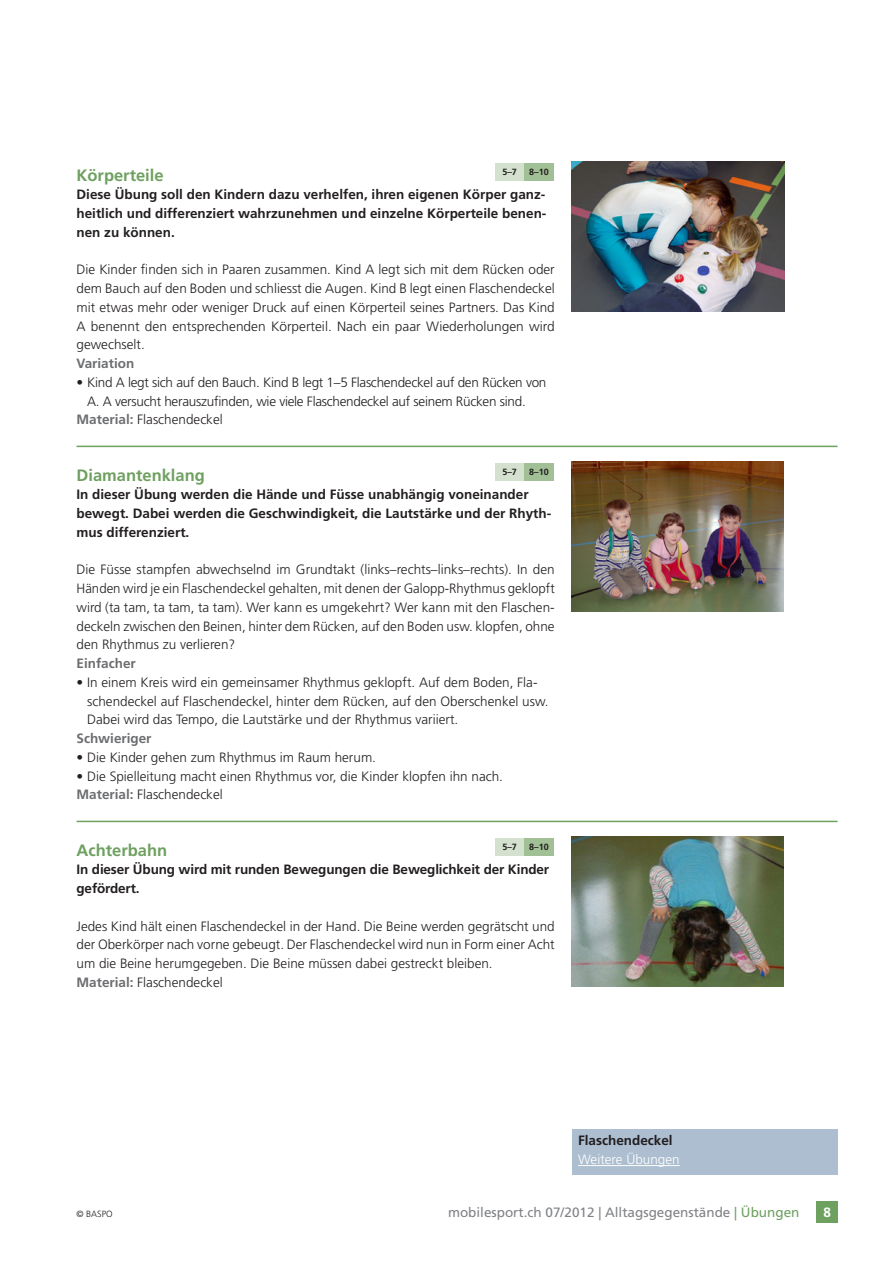
<style>
.page{position:relative;width:893px;height:1263px;background:#fff}
.page>*{position:absolute;margin:0;border:0;box-sizing:border-box;transform-origin:0 0}
._3_Titel_gruen{font:700 16.5px "Frutiger LT";color:#6ea060}
.Gundtext_d{font:300 13.5px/18.8px "Frutiger LT";color:#231f20;text-align:justify}
.Lead{font:700 13.5px/18.8px "Frutiger LT";color:#231f20}
.Grundtext_d_Aufzählu{font:300 13.5px/18.8px "Frutiger LT";color:#231f20}
.Grundtext_d_Aufzählu-2{font:300 13.5px/18.8px "Frutiger LT";letter-spacing:-.02em;color:#231f20}
.t1{font:13.5px "Frutiger LT";color:#808285}
._5_Grundtext_Linie{font:300 13.5px "Frutiger LT";color:#231f20}
.Gundtext_d-2{font:700 13.5px "Frutiger LT";color:#6c6d70}
.Kasten_d{font:700 13.5px "Frutiger LT";color:#231f20}
.Kasten_d-2{font:300 13.5px "Frutiger LT";color:#fff}
.t2{font:700 13.5px "Frutiger LT";color:#fff}
.t3{font:700 9px "Frutiger LT";color:#231f20}
.t4{font:300 9px "Frutiger LT";color:#231f20}
.s1{font-weight:700;color:#6c6d70}
.s2{color:#6ea060}
</style>
<div class="page">
<div style="left:816px;top:1201px;width:22px;height:21px;background:#6ea060"></div>
<hr style="left:77px;top:446px;width:760px;height:1px;background:#6ea060">
<hr style="left:77px;top:821px;width:760px;height:1px;background:#6ea060">
<div style="left:495px;top:163px;width:29px;height:17px;background:#d3e1ce"></div>
<div style="left:524px;top:163px;width:30px;height:17px;background:#a2c096"></div>
<div style="left:495px;top:463px;width:29px;height:17px;background:#d3e1ce"></div>
<div style="left:524px;top:463px;width:30px;height:17px;background:#a2c096"></div>
<div style="left:495px;top:838px;width:29px;height:17px;background:#d3e1ce"></div>
<div style="left:524px;top:838px;width:30px;height:17px;background:#a2c096"></div>
<img style="left:572px;top:162px;width:213px;height:150px">
<img style="left:572px;top:462px;width:212px;height:150px">
<img style="left:572px;top:837px;width:212px;height:150px">
<div style="left:572px;top:1129px;width:266px;height:45px;background:#acbed0"></div>
<hr style="left:578px;top:1165px;width:102px;height:1px;background:#fff">
<p class="_3_Titel_gruen" style="left:77px;top:165px;width:89px">Körperteile</p>
<p class="t3" style="left:502px;top:166px;width:16px">5–7</p>
<p class="t3" style="left:529px;top:166px;width:21px">8–10</p>
<p class="Lead" style="left:77px;top:185px;width:471px;text-align:justify">Diese Übung soll den Kindern dazu verhelfen, ihren eigenen Körper ganz&shy;heitlich und differenziert wahrzunehmen und einzelne Körperteile benen&shy;nen zu können.</p>
<p class="Gundtext_d" style="left:77px;top:260px;width:480px">Die Kinder finden sich in Paaren zusammen. Kind A legt sich mit dem Rücken oder dem Bauch auf den Boden und schliesst die Augen. Kind B legt einen Flaschendeckel mit etwas mehr oder weniger Druck auf einen Körperteil seines Partners. Das Kind A benennt den entsprechenden Körperteil. Nach ein paar Wiederholungen wird gewechselt.</p>
<p class="Gundtext_d-2" style="left:77px;top:355px;width:59px">Variation</p>
<p class="Grundtext_d_Aufzählu-2" style="left:87px;top:373px;width:461px;text-indent:-11px">• Kind A legt sich auf den Bauch. Kind B legt 1–5 Flaschendeckel auf den Rücken von<br>A. A versucht herauszufinden, wie viele Flaschendeckel auf seinem Rücken sind.</p>
<p class="_5_Grundtext_Linie" style="left:77px;top:412px;width:148px"><span class="s1">Material:</span> Flaschendeckel</p>
<p class="_3_Titel_gruen" style="left:77px;top:465px;width:130px">Diamantenklang</p>
<p class="t3" style="left:502px;top:466px;width:16px">5–7</p>
<p class="t3" style="left:529px;top:466px;width:21px">8–10</p>
<p class="Lead" style="left:77px;top:485px;width:476px">In dieser Übung werden die Hände und Füsse unabhängig voneinander bewegt. Dabei werden die Geschwindigkeit, die Lautstärke und der Rhyth&shy;mus differenziert.</p>
<p class="Gundtext_d" style="left:77px;top:560px;width:480px">Die Füsse stampfen abwechselnd im Grundtakt (links–rechts–links–rechts). In den Händen wird je ein Flaschendeckel gehalten, mit denen der Galopp-Rhythmus geklopft wird (ta tam, ta tam, ta tam). Wer kann es umgekehrt? Wer kann mit den Flaschen&shy;deckeln zwischen den Beinen, hinter dem Rücken, auf den Boden usw. klopfen, ohne den Rhythmus zu verlieren?</p>
<p class="Gundtext_d-2" style="left:77px;top:655px;width:61px">Einfacher</p>
<p class="Grundtext_d_Aufzählu" style="left:87px;top:673px;width:463px;text-indent:-11px">• In einem Kreis wird ein gemeinsamer Rhythmus geklopft. Auf dem Boden, Fla&shy;schendeckel auf Flaschendeckel, hinter dem Rücken, auf den Oberschenkel usw.<br>Dabei wird das Tempo, die Lautstärke und der Rhythmus variiert.</p>
<p class="Gundtext_d-2" style="left:77px;top:730px;width:77px">Schwieriger</p>
<p class="Grundtext_d_Aufzählu" style="left:77px;top:748px;width:301px">• Die Kinder gehen zum Rhythmus im Raum herum.</p>
<p class="Grundtext_d_Aufzählu" style="left:77px;top:767px;width:428px">• Die Spielleitung macht einen Rhythmus vor, die Kinder klopfen ihn nach.</p>
<p class="_5_Grundtext_Linie" style="left:77px;top:787px;width:148px"><span class="s1">Material:</span> Flaschendeckel</p>
<p class="_3_Titel_gruen" style="left:77px;top:840px;width:92px">Achterbahn</p>
<p class="t3" style="left:502px;top:841px;width:16px">5–7</p>
<p class="t3" style="left:529px;top:841px;width:21px">8–10</p>
<p class="Lead" style="left:77px;top:860px;width:474px">In dieser Übung wird mit runden Bewegungen die Beweglichkeit der Kinder gefördert.</p>
<p class="Gundtext_d" style="left:77px;top:917px;width:480px">Jedes Kind hält einen Flaschendeckel in der Hand. Die Beine werden gegrätscht und der Oberkörper nach vorne gebeugt. Der Flaschendeckel wird nun in Form einer Acht um die Beine herumgegeben. Die Beine müssen dabei gestreckt bleiben.</p>
<p class="Gundtext_d" style="left:77px;top:973px;width:148px"><span class="s1">Material:</span> Flaschendeckel</p>
<p class="Kasten_d" style="left:578px;top:1133px;width:96px">Flaschendeckel</p>
<p class="Kasten_d-2" style="left:578px;top:1152px;width:103px">Weitere Übungen</p>
<p class="t4" style="left:77px;top:1209px;width:38px">© BASPO</p>
<p class="t1" style="left:448px;top:1204px;width:353px">mobilesport.ch 07/2012 | Alltagsgegenstände <span class="s2">| Übungen</span></p>
<p class="t2" style="left:823px;top:1204px;width:9px">8</p>
</div>
